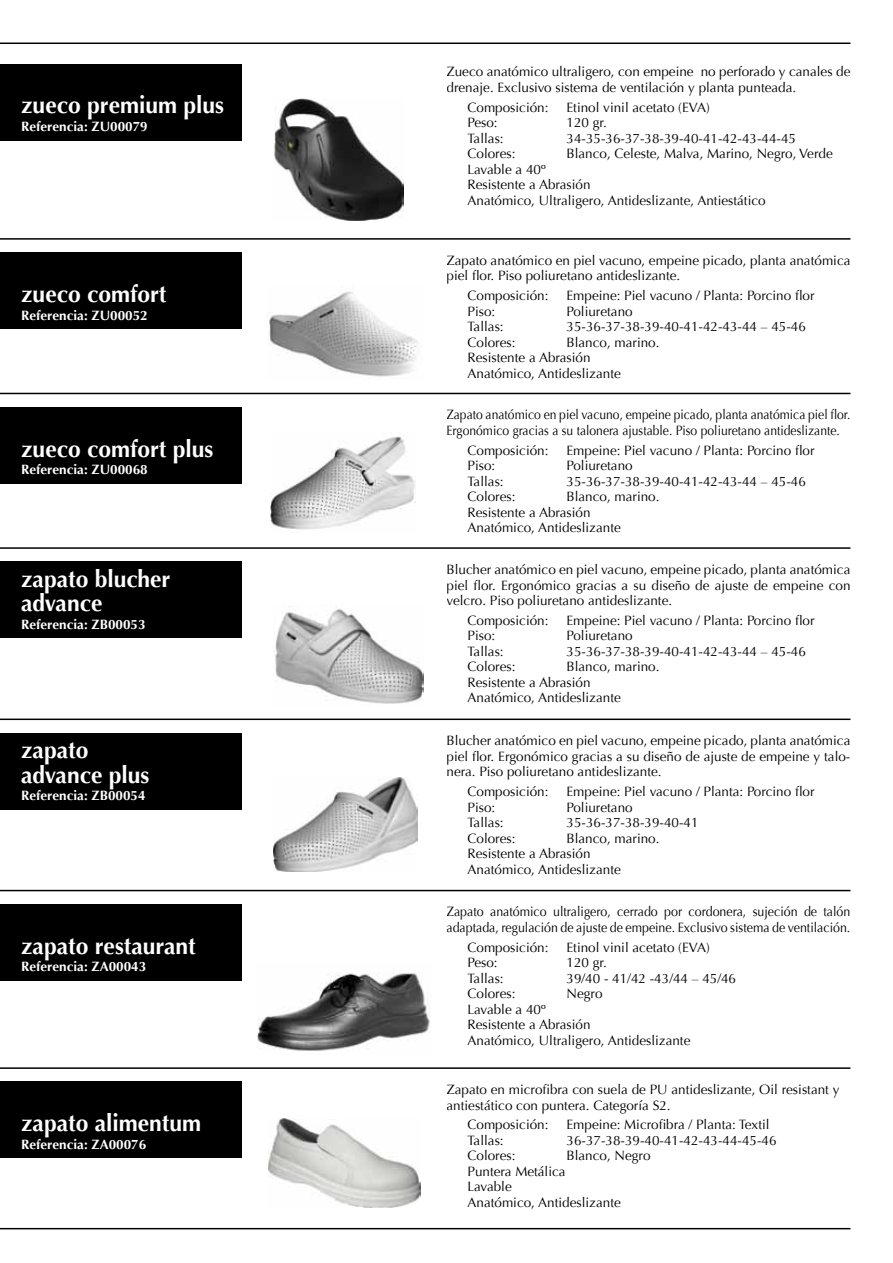
<style>
.page{position:relative;width:893px;height:1263px;background:#fff}
.page>*{position:absolute;margin:0;border:0;box-sizing:border-box;transform-origin:0 0}
.t1{font:700 24px/24.6px "Optima";color:#fff;scale:.95 1}
.t2{font:13.5px/15.6px "Optima";color:#000}
.t3{font:13.5px/15.5px "Optima";color:#000;scale:.9 1}
.t4{font:13.5px/15.6px "Optima";color:#000;scale:.92 1}
.t5{font:700 13.5px "Optima";color:#fff}
</style>
<div class="page">
<hr style="left:0;top:43px;width:850px;height:1px;background:#000">
<hr style="left:0;top:238px;width:850px;height:2px;background:#000">
<hr style="left:0;top:393px;width:850px;height:1px;background:#000">
<hr style="left:0;top:547px;width:850px;height:2px;background:#000">
<hr style="left:0;top:718px;width:850px;height:2px;background:#000">
<hr style="left:0;top:890px;width:850px;height:1px;background:#000">
<hr style="left:0;top:1067px;width:850px;height:2px;background:#000">
<hr style="left:0;top:1228px;width:850px;height:1px;background:#000">
<div style="left:0;top:64px;width:242px;height:76px;background:#000"></div>
<img style="left:275px;top:98px;width:128px;height:123px">
<div style="left:0;top:252px;width:242px;height:77px;background:#000"></div>
<img style="left:268px;top:291px;width:150px;height:86px">
<div style="left:0;top:407px;width:242px;height:76px;background:#000"></div>
<img style="left:270px;top:435px;width:146px;height:95px">
<div style="left:0;top:562px;width:242px;height:76px;background:#000"></div>
<img style="left:273px;top:609px;width:150px;height:95px">
<div style="left:0;top:733px;width:242px;height:76px;background:#000"></div>
<img style="left:274px;top:777px;width:143px;height:94px">
<div style="left:0;top:1082px;width:242px;height:76px;background:#000"></div>
<img style="left:269px;top:1119px;width:151px;height:89px">
<div style="left:0;top:904px;width:242px;height:76px;background:#000"></div>
<img style="left:258px;top:973px;width:173px;height:78px">
<h1 class="t1" style="left:21px;top:93px;width:215px">zueco premium plus</h1>
<p class="t5" style="left:21px;top:119px;width:128px">Referencia: ZU00079</p>
<h1 class="t1" style="left:21px;top:282px;width:154px">zueco comfort</h1>
<p class="t5" style="left:21px;top:307px;width:128px">Referencia: ZU00052</p>
<h1 class="t1" style="left:21px;top:436px;width:204px">zueco comfort plus</h1>
<p class="t5" style="left:21px;top:462px;width:128px">Referencia: ZU00068</p>
<h1 class="t1" style="left:21px;top:566px;width:158px">zapato blucher advance</h1>
<p class="t5" style="left:21px;top:616px;width:126px">Referencia: ZB00053</p>
<h1 class="t1" style="left:21px;top:738px;width:136px">zapato advance plus</h1>
<p class="t5" style="left:21px;top:788px;width:126px">Referencia: ZB00054</p>
<h1 class="t1" style="left:21px;top:933px;width:185px">zapato restaurant</h1>
<p class="t5" style="left:21px;top:959px;width:127px">Referencia: ZA00043</p>
<h1 class="t1" style="left:21px;top:1111px;width:191px">zapato alimentum</h1>
<p class="t5" style="left:21px;top:1136px;width:127px">Referencia: ZA00076</p>
<p class="t2" style="left:446px;top:64px;width:405px">Zueco anatómico ultraligero, con empeine no perforado y canales de drenaje. Exclusivo sistema de ventilación y planta punteada.</p>
<p class="t2" style="left:467px;top:99px;width:83px">Composición:</p>
<p class="t2" style="left:566px;top:99px;width:145px">Etinol vinil acetato (EVA)</p>
<p class="t2" style="left:467px;top:115px;width:32px">Peso:</p>
<p class="t2" style="left:566px;top:115px;width:42px">120 gr.</p>
<p class="t2" style="left:467px;top:130px;width:38px">Tallas:</p>
<p class="t2" style="left:566px;top:130px;width:231px">34-35-36-37-38-39-40-41-42-43-44-45</p>
<p class="t2" style="left:467px;top:146px;width:50px">Colores:</p>
<p class="t2" style="left:566px;top:146px;width:268px">Blanco, Celeste, Malva, Marino, Negro, Verde</p>
<p class="t2" style="left:467px;top:161px;width:300px">Lavable a 40º<br>Resistente a Abrasión<br>Anatómico, Ultraligero, Antideslizante, Antiestático</p>
<p class="t2" style="left:446px;top:253px;width:405px">Zapato anatómico en piel vacuno, empeine picado, planta anatómica piel flor. Piso poliuretano antideslizante.</p>
<p class="t2" style="left:467px;top:288px;width:83px">Composición:</p>
<p class="t2" style="left:566px;top:288px;width:250px">Empeine: Piel vacuno / Planta: Porcino flor</p>
<p class="t2" style="left:467px;top:303px;width:29px">Piso:</p>
<p class="t2" style="left:566px;top:303px;width:68px">Poliuretano</p>
<p class="t2" style="left:467px;top:319px;width:38px">Tallas:</p>
<p class="t2" style="left:566px;top:319px;width:241px">35-36-37-38-39-40-41-42-43-44 – 45-46</p>
<p class="t2" style="left:467px;top:334px;width:50px">Colores:</p>
<p class="t2" style="left:467px;top:334px;width:194px;text-indent:99px">Blanco, marino.<br>Resistente a Abrasión<br>Anatómico, Antideslizante</p>
<p class="t3" style="left:446px;top:407px;width:450px">Zapato anatómico en piel vacuno, empeine picado, planta anatómica piel flor.<br>Ergonómico gracias a su talonera ajustable. Piso poliuretano antideslizante.</p>
<p class="t2" style="left:467px;top:442px;width:83px">Composición:</p>
<p class="t2" style="left:566px;top:442px;width:250px">Empeine: Piel vacuno / Planta: Porcino flor</p>
<p class="t2" style="left:467px;top:458px;width:29px">Piso:</p>
<p class="t2" style="left:566px;top:458px;width:68px">Poliuretano</p>
<p class="t2" style="left:467px;top:474px;width:38px">Tallas:</p>
<p class="t2" style="left:566px;top:474px;width:241px">35-36-37-38-39-40-41-42-43-44 – 45-46</p>
<p class="t2" style="left:467px;top:489px;width:50px">Colores:</p>
<p class="t2" style="left:467px;top:489px;width:194px;text-indent:99px">Blanco, marino.<br>Resistente a Abrasión<br>Anatómico, Antideslizante</p>
<p class="t2" style="left:446px;top:562px;width:405px;text-align:justify">Blucher anatómico en piel vacuno, empeine picado, planta anatómica piel flor. Ergonómico gracias a su diseño de ajuste de empeine con velcro. Piso poliuretano antideslizante.</p>
<p class="t2" style="left:467px;top:613px;width:83px">Composición:</p>
<p class="t2" style="left:566px;top:613px;width:250px">Empeine: Piel vacuno / Planta: Porcino flor</p>
<p class="t2" style="left:467px;top:628px;width:29px">Piso:</p>
<p class="t2" style="left:566px;top:628px;width:68px">Poliuretano</p>
<p class="t2" style="left:467px;top:644px;width:38px">Tallas:</p>
<p class="t2" style="left:566px;top:644px;width:241px">35-36-37-38-39-40-41-42-43-44 – 45-46</p>
<p class="t2" style="left:467px;top:659px;width:50px">Colores:</p>
<p class="t2" style="left:467px;top:659px;width:194px;text-indent:99px">Blanco, marino.<br>Resistente a Abrasión<br>Anatómico, Antideslizante</p>
<p class="t2" style="left:446px;top:733px;width:405px;text-align:justify">Blucher anatómico en piel vacuno, empeine picado, planta anatómica piel flor. Ergonómico gracias a su diseño de ajuste de empeine y talo&shy;nera. Piso poliuretano antideslizante.</p>
<p class="t2" style="left:467px;top:784px;width:83px">Composición:</p>
<p class="t2" style="left:566px;top:784px;width:250px">Empeine: Piel vacuno / Planta: Porcino flor</p>
<p class="t2" style="left:467px;top:799px;width:29px">Piso:</p>
<p class="t2" style="left:566px;top:799px;width:68px">Poliuretano</p>
<p class="t2" style="left:467px;top:815px;width:38px">Tallas:</p>
<p class="t2" style="left:566px;top:815px;width:134px">35-36-37-38-39-40-41</p>
<p class="t2" style="left:467px;top:830px;width:50px">Colores:</p>
<p class="t2" style="left:467px;top:830px;width:194px;text-indent:99px">Blanco, marino.<br>Resistente a Abrasión<br>Anatómico, Antideslizante</p>
<p class="t4" style="left:446px;top:904px;width:441px">Zapato anatómico ultraligero, cerrado por cordonera, sujeción de talón adaptada, regulación de ajuste de empeine. Exclusivo sistema de ventilación.</p>
<p class="t2" style="left:467px;top:939px;width:83px">Composición:</p>
<p class="t2" style="left:566px;top:939px;width:145px">Etinol vinil acetato (EVA)</p>
<p class="t2" style="left:467px;top:955px;width:32px">Peso:</p>
<p class="t2" style="left:566px;top:955px;width:42px">120 gr.</p>
<p class="t2" style="left:467px;top:971px;width:38px">Tallas:</p>
<p class="t2" style="left:566px;top:971px;width:171px">39/40 - 41/42 -43/44 – 45/46</p>
<p class="t2" style="left:467px;top:986px;width:50px">Colores:</p>
<p class="t2" style="left:566px;top:986px;width:38px">Negro</p>
<p class="t2" style="left:467px;top:1002px;width:224px">Lavable a 40º<br>Resistente a Abrasión<br>Anatómico, Ultraligero, Antideslizante</p>
<p class="t2" style="left:446px;top:1082px;width:394px">Zapato en microfibra con suela de PU antideslizante, Oil resistant y antiestático con puntera. Categoría S2.</p>
<p class="t2" style="left:467px;top:1117px;width:83px">Composición:</p>
<p class="t2" style="left:566px;top:1117px;width:205px">Empeine: Microfibra / Planta: Textil</p>
<p class="t2" style="left:467px;top:1133px;width:38px">Tallas:</p>
<p class="t2" style="left:566px;top:1133px;width:212px">36-37-38-39-40-41-42-43-44-45-46</p>
<p class="t2" style="left:467px;top:1148px;width:50px">Colores:</p>
<p class="t2" style="left:566px;top:1148px;width:86px">Blanco, Negro</p>
<p class="t2" style="left:467px;top:1164px;width:155px">Puntera Metálica<br>Lavable<br>Anatómico, Antideslizante</p>
</div>
